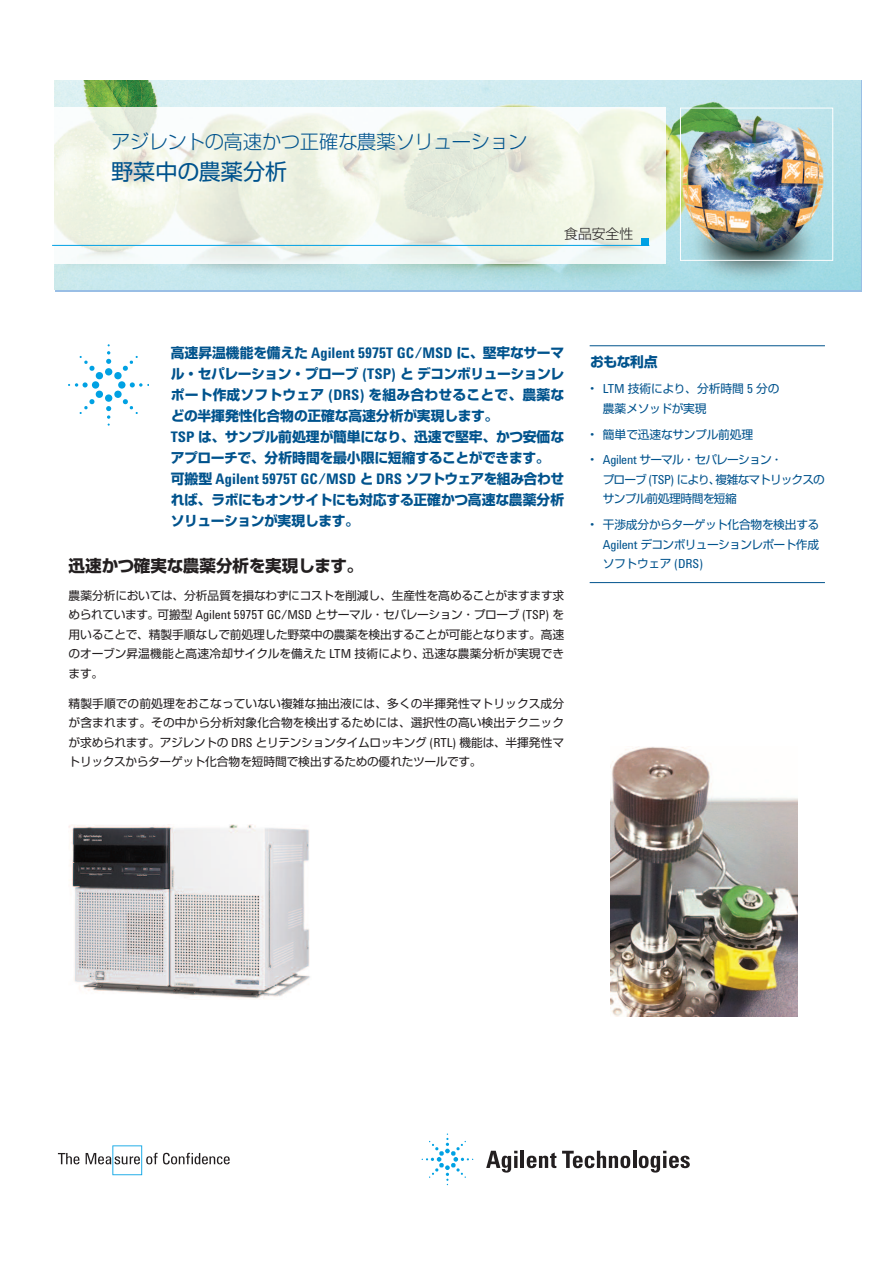
<style>
.page{position:relative;width:893px;height:1263px;background:#fff}
.page>*{position:absolute;margin:0;border:0;box-sizing:border-box;transform-origin:0 0}
.t1{font:22.05px "Shin Go Pro";color:#00538d}
.t2{font:300 19.35px "Shin Go Pro";letter-spacing:-.03em;color:#00538d}
.t3{font:700 16.5px "Shin Go Pro";color:#231f20}
.t4{font:700 15px "Agilent Condensed CFF";color:#00538d}
.t5{font:700 13.8px/21px "Shin Go Pro";color:#00538d}
.t6{font:700 13.8px/21px "Shin Go Pro";letter-spacing:-.025em;color:#00538d}
.t7{font:300 13.8px "Shin Go Pro";color:#231f20}
.t8{font:11.7px/19.5px "Shin Go Pro";letter-spacing:-.015em;color:#231f20;text-align:justify}
.t9{font:11.7px/19.5px "Shin Go Pro";letter-spacing:-.07em;color:#00538d}
.t10{font:11.7px/19.5px "Shin Go Pro";letter-spacing:-.045em;color:#00538d;text-align:justify}
.t11{font:11.7px/19.5px "Shin Go Pro";color:#00538d}
.t12{font:11.7px "Shin Go Pro";letter-spacing:-.015em;color:#00538d}
.s1{font-family:"Agilent Condensed CFF";font-size:15px}
.s2{font-family:"Shin Go Pro";font-size:13.8px}
.s3{font-family:"Agilent Condensed CFF";font-size:12.75px}
</style>
<div class="page">
<svg style="left:486px;top:1151px;width:31px;height:21px"></svg>
<hr style="left:521px;top:1151px;width:3px;height:17px;background:#231f20">
<svg style="left:527px;top:1152px;width:29px;height:16px"></svg>
<svg style="left:562px;top:1151px;width:68px;height:17px"></svg>
<hr style="left:633px;top:1151px;width:3px;height:17px;background:#231f20">
<svg style="left:639px;top:1151px;width:50px;height:21px"></svg>
<svg style="left:422px;top:1133px;width:51px;height:52px"></svg>
<svg style="left:58px;top:1153px;width:21px;height:11px"></svg>
<svg style="left:86px;top:1145px;width:144px;height:30px"></svg>
<img style="left:55px;top:81px;width:806px;height:208px">
<img style="left:55px;top:108px;width:610px;height:156px">
<div style="left:642px;top:238px;width:7px;height:7px;background:#00a1e4"></div>
<div style="left:680px;top:108px;width:153px;height:153px;border:1px solid #fff"></div>
<hr style="left:52px;top:245px;width:597px;height:1px;background:#00a1e4">
<svg style="left:68px;top:344px;width:81px;height:81px"></svg>
<hr style="left:590px;top:345px;width:235px;height:1px;background:#00538d">
<hr style="left:590px;top:582px;width:235px;height:1px;background:#00538d">
<img style="left:611px;top:747px;width:187px;height:270px">
<img style="left:68px;top:824px;width:242px;height:175px">
<h2 class="t2" style="left:111px;top:126px;width:418px">アジレントの高速かつ正確な農薬ソリューション</h2>
<h1 class="t1" style="left:111px;top:154px;width:177px">野菜中の農薬分析</h1>
<p class="t7" style="left:564px;top:222px;width:70px">食品安全性</p>
<p class="t5" style="left:171px;top:341px;width:395px">高速昇温機能を備えた <span class="s1">Agilent 5975T GC/MSD</span> に、堅牢なサーマル・セパレーション・プローブ <span class="s1">(TSP)</span> とデコンボリューションレポート作成ソフトウェア <span class="s1">(DRS)</span> を組み合わせることで、農薬などの半揮発性化合物の正確な高速分析が実現します。<br><span class="s1">TSP</span> は、サンプル前処理が簡単になり、迅速で堅牢、かつ安価なアプローチで、分析時間を最小限に短縮することができます。</p>
<p class="t4" style="left:171px;top:474px;width:395px"><span class="s2">可搬型</span> Agilent 5975T GC/MSD <span class="s2">と</span> DRS <span class="s2">ソフトウェアを組み合わせ</span></p>
<p class="t6" style="left:171px;top:488px;width:395px">れば、ラボにもオンサイトにも対応する正確かつ高速な農薬分析ソリューションが実現します。</p>
<h3 class="t3" style="left:69px;top:552px;width:296px">迅速かつ確実な農薬分析を実現します。</h3>
<p class="t8" style="left:69px;top:584px;width:497px">農薬分析においては、分析品質を損なわずにコストを削減し、生産性を高めることがますます求められています。可搬型 <span class="s3">Agilent 5975T GC/MSD</span> とサーマル・セパレーション・プローブ <span class="s3">(TSP)</span> を用いることで、精製手順なしで前処理した野菜中の農薬を検出することが可能となります。高速のオーブン昇温機能と高速冷却サイクルを備えた <span class="s3">LTM</span> 技術により、迅速な農薬分析が実現できます。</p>
<p class="t8" style="left:69px;top:692px;width:497px">精製手順での前処理をおこなっていない複雑な抽出液には、多くの半揮発性マトリックス成分が含まれます。その中から分析対象化合物を検出するためには、選択性の高い検出テクニックが求められます。アジレントの <span class="s3">DRS</span> とリテンションタイムロッキング <span class="s3">(RTL)</span> 機能は、半揮発性マトリックスからターゲット化合物を短時間で検出するための優れたツールです。</p>
<p class="t6" style="left:590px;top:350px;width:69px">おもな利点</p>
<p class="t11" style="left:603px;top:378px;width:178px;text-indent:-13px"><span class="s3">• LTM</span> 技術により、分析時間 <span class="s3">5</span> 分の農薬メソッドが実現</p>
<p class="t12" style="left:590px;top:424px;width:165px"><span class="s3">•</span> 簡単で迅速なサンプル前処理</p>
<p class="t9" style="left:603px;top:449px;width:223px;text-indent:-13px"><span class="s3">• Agilent</span> サーマル・セパレーション・<br>プローブ <span class="s3">(TSP)</span> により、複雑なマトリックスのサンプル前処理時間を短縮</p>
<p class="t10" style="left:603px;top:514px;width:218px;text-indent:-13px"><span class="s3">•</span> 干渉成分からターゲット化合物を検出する<span class="s3">Agilent</span> デコンボリューションレポート作成ソフトウェア <span class="s3">(DRS)</span></p>
</div>
